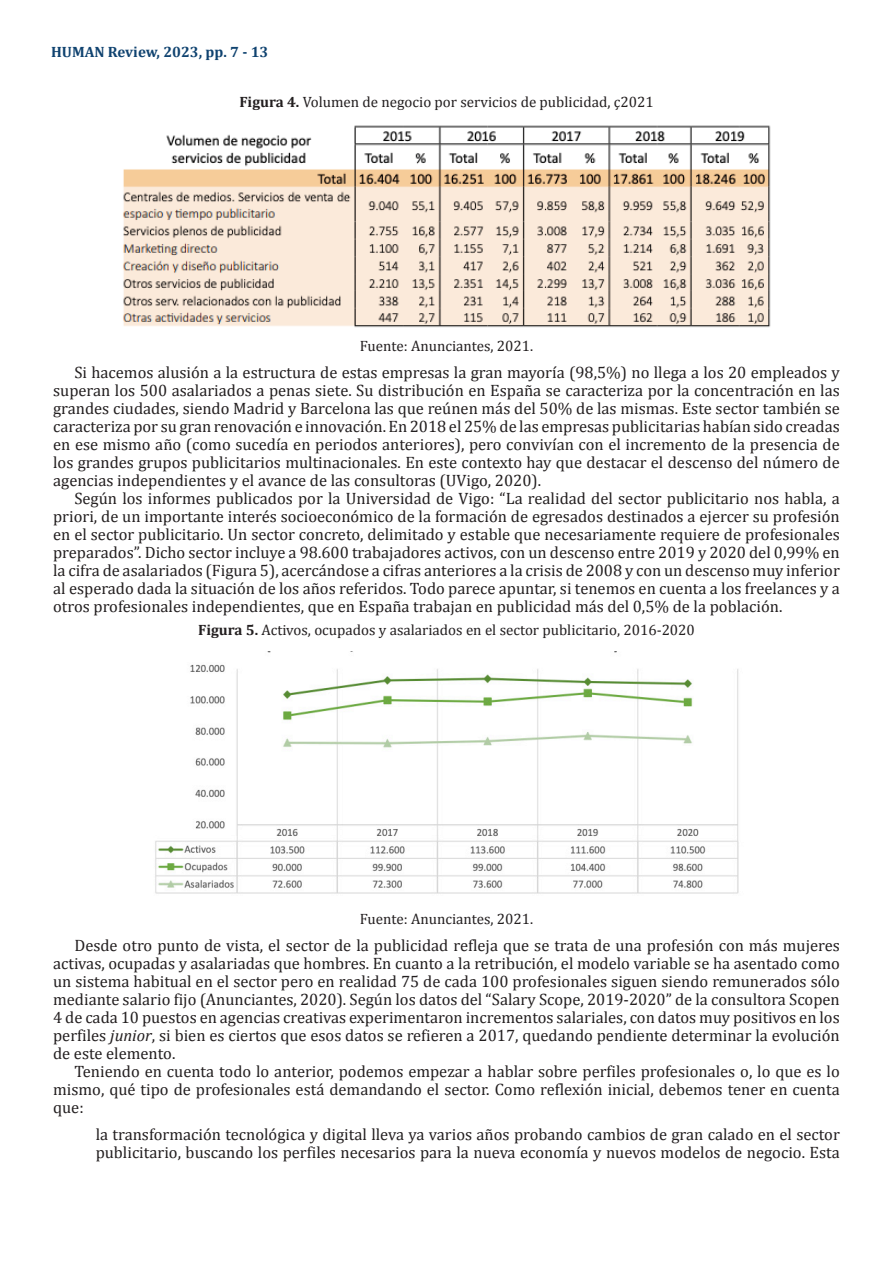
<style>
.page{position:relative;width:893px;height:1263px;background:#fff}
.page>*{position:absolute;margin:0;border:0;box-sizing:border-box;transform-origin:0 0}
.Parrafos-siguientes{font:16.5px/18px "Cambria";color:#231f20;text-align:justify}
.Citas{font:16.5px/18px "Cambria";color:#231f20}
.Fuente-Tablas{font:15px "Cambria";color:#231f20}
.t1{font:700 15px "Cambria";color:#104370}
.s1{font-weight:700}
.s2{font-style:italic}
</style>
<div class="page">
<img style="left:123px;top:125px;width:648px;height:203px">
<img style="left:155px;top:652px;width:584px;height:242px">
<p class="t1" style="left:51px;top:41px;width:219px">HUMAN Review, 2023, pp. 7 - 13</p>
<p class="Fuente-Tablas" style="left:239px;top:93px;width:416px"><span class="s1">Figura 4.</span> Volumen de negocio por servicios de publicidad, ç2021</p>
<p class="Fuente-Tablas" style="left:360px;top:337px;width:175px">Fuente: Anunciantes, 2021.</p>
<p class="Parrafos-siguientes" style="left:53px;top:363px;width:788px;text-indent:21px">Si hacemos alusión a la estructura de estas empresas la gran mayoría (98,5%) no llega a los 20 empleados y superan los 500 asalariados a penas siete. Su distribución en España se caracteriza por la concentración en las grandes ciudades, siendo Madrid y Barcelona las que reúnen más del 50% de las mismas. Este sector también se caracteriza por su gran renovación e innovación. En 2018 el 25% de las empresas publicitarias habían sido creadas en ese mismo año (como sucedía en periodos anteriores), pero convivían con el incremento de la presencia de los grandes grupos publicitarios multinacionales. En este contexto hay que destacar el descenso del número de agencias independientes y el avance de las consultoras (UVigo, 2020).</p>
<p class="Parrafos-siguientes" style="left:53px;top:489px;width:788px;text-indent:21px">Según los informes publicados por la Universidad de Vigo: “La realidad del sector publicitario nos habla, a priori, de un importante interés socioeconómico de la formación de egresados destinados a ejercer su profesión en el sector publicitario. Un sector concreto, delimitado y estable que necesariamente requiere de profesionales preparados”. Dicho sector incluye a 98.600 trabajadores activos, con un descenso entre 2019 y 2020 del 0,99% en la cifra de asalariados (Figura 5), acercándose a cifras anteriores a la crisis de 2008 y con un descenso muy inferior al esperado dada la situación de los años referidos. Todo parece apuntar, si tenemos en cuenta a los freelances y a otros profesionales independientes, que en España trabajan en publicidad más del 0,5% de la población.</p>
<p class="Fuente-Tablas" style="left:198px;top:621px;width:498px"><span class="s1">Figura 5.</span> Activos, ocupados y asalariados en el sector publicitario, 2016-2020</p>
<p class="Fuente-Tablas" style="left:360px;top:910px;width:175px">Fuente: Anunciantes, 2021.</p>
<p class="Parrafos-siguientes" style="left:53px;top:936px;width:788px;text-indent:21px">Desde otro punto de vista, el sector de la publicidad refleja que se trata de una profesión con más mujeres activas, ocupadas y asalariadas que hombres. En cuanto a la retribución, el modelo variable se ha asentado como un sistema habitual en el sector pero en realidad 75 de cada 100 profesionales siguen siendo remunerados sólo mediante salario fijo (Anunciantes, 2020). Según los datos del “Salary Scope, 2019-2020” de la consultora Scopen 4 de cada 10 puestos en agencias creativas experimentaron incrementos salariales, con datos muy positivos en los perfiles <span class="s2">junior</span>, si bien es ciertos que esos datos se refieren a 2017, quedando pendiente determinar la evolución de este elemento.</p>
<p class="Parrafos-siguientes" style="left:53px;top:1062px;width:788px;text-indent:21px">Teniendo en cuenta todo lo anterior, podemos empezar a hablar sobre perfiles profesionales o, lo que es lo mismo, qué tipo de profesionales está demandando el sector. Como reflexión inicial, debemos tener en cuenta que:</p>
<p class="Citas" style="left:96px;top:1125px;width:746px">la transformación tecnológica y digital lleva ya varios años probando cambios de gran calado en el sector publicitario, buscando los perfiles necesarios para la nueva economía y nuevos modelos de negocio. Esta</p>
</div>
